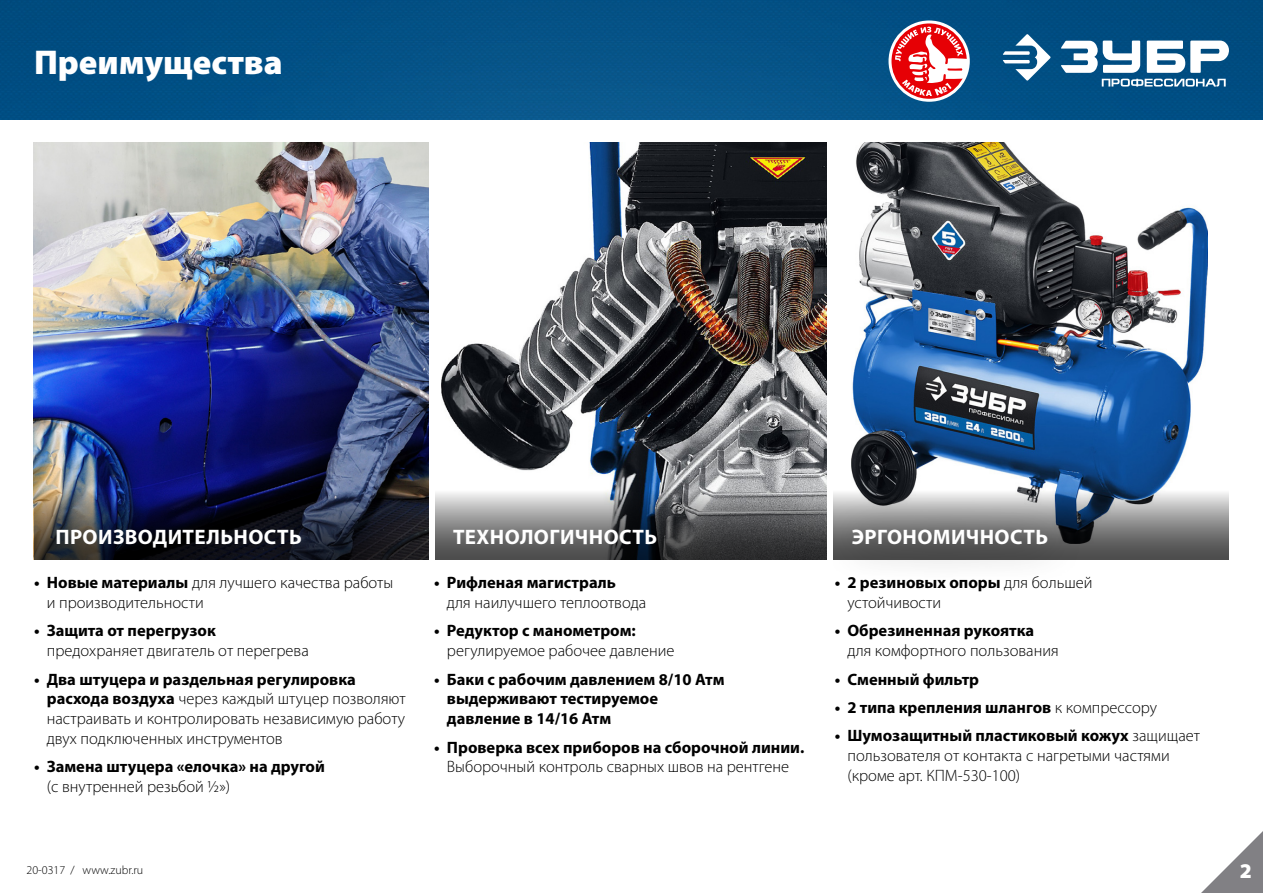
<style>
.page{position:relative;width:1263px;height:893px;background:#fff}
.page>*{position:absolute;margin:0;border:0;box-sizing:border-box;transform-origin:0 0}
.t1{font:900 34.5px "Myriad Pro";color:#fff}
.t2{font:700 21px "Myriad Pro";letter-spacing:.02em;color:#fff}
.t3{font:900 21px "Myriad Pro";color:#fff}
.t4{font:300 16.5px/19.8px "Myriad Pro";color:#000}
.t5{font:700 16.5px/19.8px "Myriad Pro";color:#000}
.t6{font:300 12px "Myriad Pro";color:#000}
.s1{font-weight:700}
.s2{font-weight:300}
</style>
<div class="page">
<svg style="left:1201px;top:831px;width:62px;height:62px"></svg>
<img style="left:0;top:0;width:1263px;height:119px">
<img style="left:34px;top:143px;width:395px;height:346px">
<img style="left:441px;top:143px;width:386px;height:346px">
<img style="left:851px;top:143px;width:357px;height:346px">
<img style="left:34px;top:489px;width:395px;height:70px">
<svg style="left:435px;top:489px;width:392px;height:70px"></svg>
<svg style="left:833px;top:489px;width:396px;height:70px"></svg>
<div style="left:821px;top:495px;width:263px;height:89px;background:#000;opacity:.6"></div>
<div style="left:828px;top:138px;width:5px;height:550px;background:#fff"></div>
<svg style="left:888px;top:20px;width:82px;height:82px"></svg>
<svg style="left:891px;top:23px;width:76px;height:76px"></svg>
<svg style="left:895px;top:27px;width:74px;height:69px"></svg>
<svg style="left:1002px;top:34px;width:49px;height:47px"></svg>
<svg style="left:1060px;top:41px;width:169px;height:32px"></svg>
<svg style="left:1102px;top:79px;width:124px;height:8px"></svg>
<h1 class="t1" style="left:34px;top:39px;width:250px">Преимущества</h1>
<p class="t2" style="left:55px;top:523px;width:248px">ПРОИЗВОДИТЕЛЬНОСТЬ</p>
<p class="t2" style="left:453px;top:523px;width:206px">ТЕХНОЛОГИЧНОСТЬ</p>
<p class="t2" style="left:852px;top:523px;width:198px">ЭРГОНОМИЧНОСТЬ</p>
<p class="t4" style="left:47px;top:573px;width:348px;text-indent:-13px"><span class="s1">• Новые материалы</span> для лучшего качества работы и производительности</p>
<p class="t5" style="left:34px;top:620px;width:183px">• Защита от перегрузок</p>
<p class="t4" style="left:47px;top:641px;width:264px">предохраняет двигатель от перегрева</p>
<p class="t4" style="left:47px;top:669px;width:361px;text-indent:-13px"><span class="s1">• Два штуцера и раздельная регулировка расхода воздуха</span> через каждый штуцер позволяют настраивать и контролировать независимую работу двух подключенных инструментов</p>
<p class="t5" style="left:34px;top:756px;width:292px">• Замена штуцера «елочка» на другой</p>
<p class="t4" style="left:47px;top:776px;width:185px">(с внутренней резьбой ½»)</p>
<p class="t4" style="left:847px;top:573px;width:247px;text-indent:-13px"><span class="s1">• 2 резиновых опоры</span> для большей устойчивости</p>
<p class="t5" style="left:835px;top:620px;width:201px">• Обрезиненная рукоятка</p>
<p class="t4" style="left:847px;top:641px;width:213px">для комфортного пользования</p>
<p class="t5" style="left:835px;top:669px;width:146px">• Сменный фильтр</p>
<p class="t5" style="left:835px;top:697px;width:324px">• 2 типа крепления шлангов <span class="s2">к компрессору</span></p>
<p class="t4" style="left:847px;top:726px;width:354px;text-indent:-13px"><span class="s1">• Шумозащитный пластиковый кожух</span> защищает пользователя от контакта с нагретыми частями (кроме арт. КПМ-530-100)</p>
<p class="t5" style="left:434px;top:572px;width:183px">• Рифленая магистраль</p>
<p class="t4" style="left:447px;top:593px;width:201px">для наилучшего теплоотвода</p>
<p class="t5" style="left:434px;top:620px;width:203px">• Редуктор с манометром:</p>
<p class="t4" style="left:447px;top:641px;width:229px">регулируемое рабочее давление</p>
<p class="t5" style="left:447px;top:669px;width:279px;text-indent:-13px">• Баки с рабочим давлением 8/10 Атм выдерживают тестируемое давление в 14/16 Атм</p>
<p class="t5" style="left:434px;top:736px;width:372px">• Проверка всех приборов на сборочной линии.</p>
<p class="t4" style="left:447px;top:757px;width:344px">Выборочный контроль сварных швов на рентгене</p>
<p class="t6" style="left:27px;top:862px;width:118px">20-0317 / www.zubr.ru</p>
<p class="t3" style="left:1240px;top:856px;width:14px">2</p>
</div>
